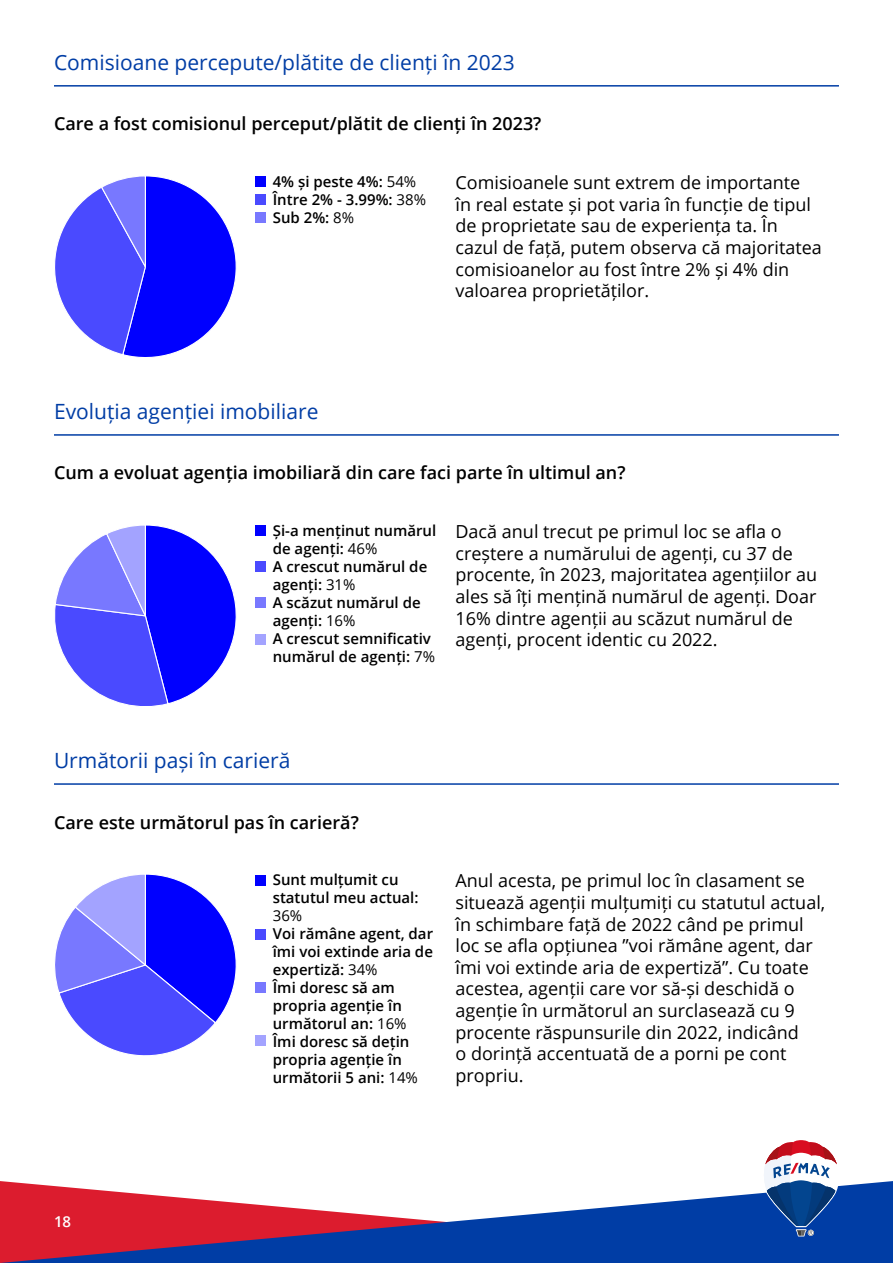
<style>
.page{position:relative;width:893px;height:1263px;background:#fff}
.page>*{position:absolute;margin:0;border:0;box-sizing:border-box;transform-origin:0 0}
.t1{font:21px "Open Sans";color:#003da5}
.t2{font:18px/21.6px "Open Sans";color:#000}
.t3{font:600 18px "Open Sans";color:#000}
.t4{font:600 15px/18px "Open Sans";color:#000}
.t5{font:15px "Open Sans";color:#000}
.t6{font:600 15px "Open Sans";color:#fff}
.s1{font-weight:400}
</style>
<div class="page">
<hr style="left:54px;top:85px;width:785px;height:2px;background:#003da5">
<div style="left:255px;top:177px;width:10px;height:10px;background:#00f"></div>
<div style="left:255px;top:213px;width:10px;height:10px;background:#7878ff"></div>
<div style="left:255px;top:195px;width:10px;height:10px;background:#4a4aff"></div>
<hr style="left:54px;top:434px;width:785px;height:2px;background:#003da5">
<div style="left:255px;top:526px;width:10px;height:10px;background:#00f"></div>
<div style="left:255px;top:597px;width:10px;height:10px;background:#7878ff"></div>
<div style="left:255px;top:561px;width:10px;height:11px;background:#4a4aff"></div>
<div style="left:255px;top:634px;width:10px;height:10px;background:#a3a3ff"></div>
<hr style="left:54px;top:783px;width:785px;height:2px;background:#003da5">
<div style="left:255px;top:875px;width:10px;height:10px;background:#00f"></div>
<div style="left:255px;top:982px;width:10px;height:10px;background:#7878ff"></div>
<div style="left:255px;top:929px;width:10px;height:11px;background:#4a4aff"></div>
<div style="left:255px;top:1036px;width:10px;height:10px;background:#a3a3ff"></div>
<svg style="left:55px;top:525px;width:182px;height:181px"></svg>
<svg style="left:55px;top:874px;width:182px;height:182px"></svg>
<svg style="left:55px;top:176px;width:182px;height:182px"></svg>
<svg style="left:0;top:1181px;width:893px;height:82px"></svg>
<svg style="left:762px;top:1140px;width:78px;height:96px"></svg>
<p class="t1" style="left:54px;top:48px;width:462px">Comisioane percepute/plătite de clienți în 2023</p>
<p class="t3" style="left:54px;top:111px;width:489px">Care a fost comisionul perceput/plătit de clienți în 2023?</p>
<p class="t4" style="left:273px;top:172px;width:155px">4% și peste 4%: <span class="s1">54%<br></span>Între 2% - 3.99%: <span class="s1">38%<br></span>Sub 2%: <span class="s1">8%</span></p>
<p class="t2" style="left:455px;top:171px;width:368px">Comisioanele sunt extrem de importante<br>în real estate și pot varia în funcție de tipul de proprietate sau de experiența ta. În cazul de față, putem observa că majoritatea comisioanelor au fost între 2% și 4% din valoarea proprietăților.</p>
<p class="t1" style="left:54px;top:397px;width:266px">Evoluția agenției imobiliare</p>
<p class="t3" style="left:54px;top:461px;width:573px">Cum a evoluat agenția imobiliară din care faci parte în ultimul an?</p>
<p class="t4" style="left:273px;top:521px;width:165px">Și-a menținut numărul de agenți: <span class="s1">46%<br></span>A crescut numărul de agenți: <span class="s1">31%<br></span>A scăzut numărul de agenți: <span class="s1">16%<br></span>A crescut semnificativ numărul de agenți: <span class="s1">7%</span></p>
<p class="t2" style="left:455px;top:520px;width:363px">Dacă anul trecut pe primul loc se afla o creștere a numărului de agenți, cu 37 de procente, în 2023, majoritatea agențiilor au ales să îți mențină numărul de agenți. Doar 16% dintre agenții au scăzut numărul de agenți, procent identic cu 2022.</p>
<p class="t1" style="left:54px;top:746px;width:238px">Următorii pași în carieră</p>
<p class="t3" style="left:54px;top:810px;width:306px">Care este următorul pas în carieră?</p>
<p class="t4" style="left:273px;top:870px;width:147px">Sunt mulțumit cu statutul meu actual:</p>
<p class="t5" style="left:273px;top:905px;width:31px">36%</p>
<p class="t4" style="left:273px;top:924px;width:162px">Voi rămâne agent, dar îmi voi extinde aria de expertiză: <span class="s1">34%<br></span>Îmi doresc să am propria agenție în următorul an: <span class="s1">16%<br></span>Îmi doresc să dețin propria agenție în următorii 5 ani: <span class="s1">14%</span></p>
<p class="t2" style="left:455px;top:869px;width:371px">Anul acesta, pe primul loc în clasament se situează agenții mulțumiți cu statutul actual, în schimbare față de 2022 când pe primul loc se afla opțiunea ”voi rămâne agent, dar îmi voi extinde aria de expertiză”. Cu toate acestea, agenții care vor să-și deschidă o agenție în următorul an surclasează cu 9 procente răspunsurile din 2022, indicând<br>o dorință accentuată de a porni pe cont propriu.</p>
<p class="t6" style="left:54px;top:1211px;width:19px">18</p>
</div>
